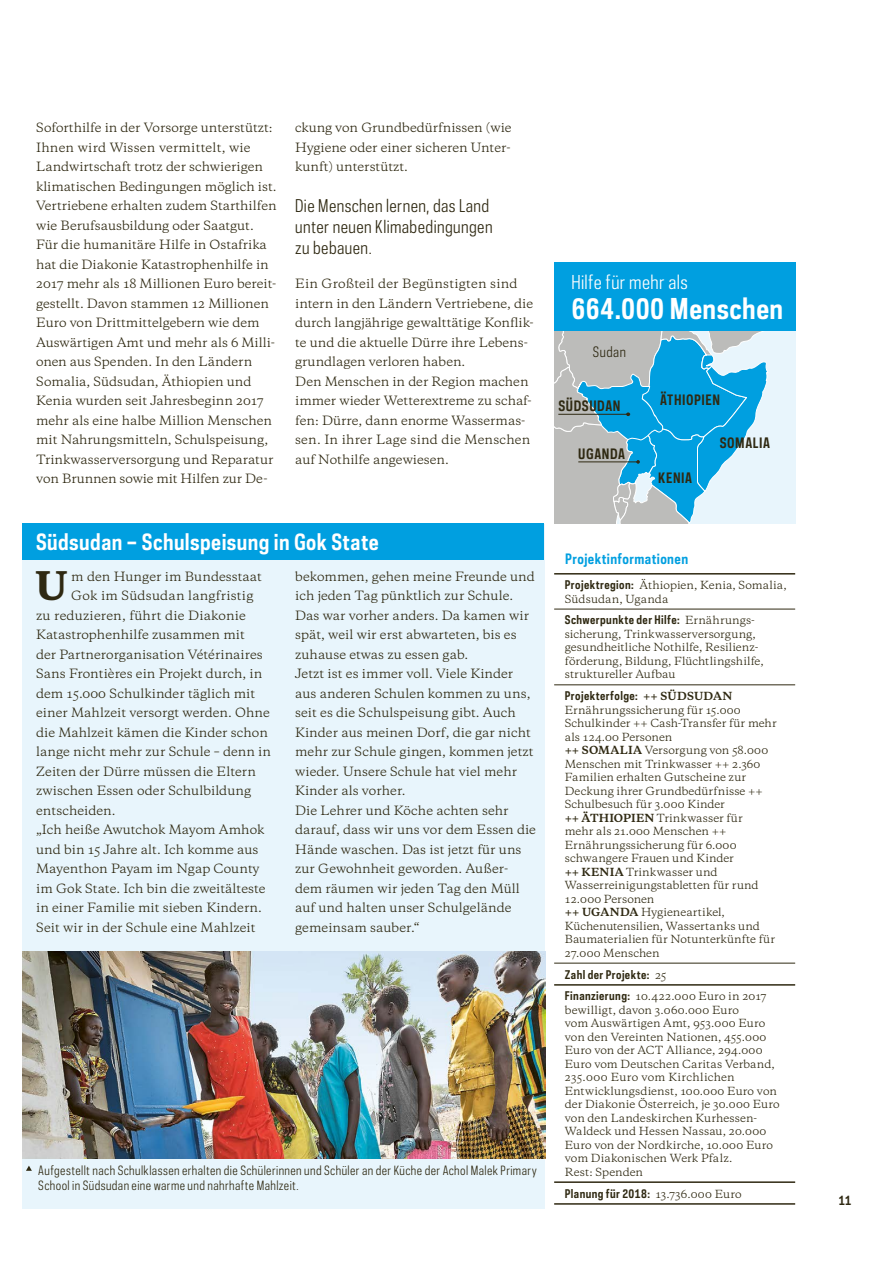
<style>
.page{position:relative;width:893px;height:1263px;background:#fff}
.page>*{position:absolute;margin:0;border:0;box-sizing:border-box;transform-origin:0 0}
.t1{font:800 37.05px "Galaxie Copernicus";color:#2f2912}
.t2{font:700 27px "Polaris Condensed";letter-spacing:.02em;color:#fff}
.t3{font:700 21px "Polaris Condensed";letter-spacing:.02em;color:#fff}
.t4{font:18px "Polaris Condensed";letter-spacing:.02em;color:#fff}
.t5{font:16.5px/21px "Polaris Condensed";letter-spacing:.025em;color:#2f2912}
.t6{font:700 13.5px "Polaris Condensed";letter-spacing:.045em;color:#2f2912}
.t7{font:700 13.5px "Polaris Condensed";letter-spacing:.03em;color:#009fe0}
.t8{font:13.5px "Polaris Condensed";letter-spacing:.045em;color:#2f2912}
.t9{font:12px/19.5px "Galaxie Copernicus";color:#2f2912}
.t10{font:12px/15px "Polaris Condensed";letter-spacing:.035em;color:#2f2912}
.t11{font:12px "Galaxie Copernicus";letter-spacing:.02em;color:#2f2912}
.t12{font:700 12px "Polaris Condensed";color:#2f2912}
.t13{font:700 11.25px "Polaris Condensed";letter-spacing:.035em;color:#2f2912}
.t14{font:10.5px/13.5px "Galaxie Copernicus";letter-spacing:.005em;color:#2f2912}
.s1{font-family:"Polaris Condensed";font-weight:700;font-size:11.25px}
.s2{font-family:"Galaxie Copernicus";font-weight:400;font-size:10.5px}
.s3{font-family:"Galaxie Copernicus";font-size:10.5px}
.s4{font-weight:700}
</style>
<div class="page">
<div style="left:22px;top:524px;width:523px;height:685px;background:#e8f5fc"></div>
<img style="left:22px;top:951px;width:523px;height:208px">
<div style="left:22px;top:523px;width:522px;height:37px;background:#009fe0"></div>
<div style="left:781px;top:331px;width:14px;height:192px;background:#e8f5fc"></div>
<svg style="left:554px;top:331px;width:227px;height:192px;background:#80bfd9"></svg>
<hr style="left:554px;top:609px;width:241px;height:1px;background:#2f2912">
<hr style="left:554px;top:684px;width:241px;height:1px;background:#2f2912">
<hr style="left:554px;top:963px;width:241px;height:1px;background:#2f2912">
<hr style="left:554px;top:573px;width:241px;height:1px;background:#2f2912">
<hr style="left:554px;top:984px;width:241px;height:2px;background:#2f2912">
<hr style="left:554px;top:1181px;width:241px;height:2px;background:#2f2912">
<hr style="left:554px;top:1203px;width:241px;height:2px;background:#2f2912">
<svg style="left:26px;top:1165px;width:6px;height:6px"></svg>
<div style="left:554px;top:262px;width:241px;height:69px;background:#009fe0"></div>
<p class="t9" style="left:36px;top:118px;width:242px">Soforthilfe in der Vorsorge unterstützt:<br>Ihnen wird Wissen vermittelt, wie Landwirtschaft trotz der schwierigen klimatischen Bedingungen möglich ist.<br>Vertriebene erhalten zudem Starthilfen wie Berufsausbildung oder Saatgut.<br>Für die humanitäre Hilfe in Ostafrika hat die Diakonie Katastrophenhilfe in 2017 mehr als 18 Millionen Euro bereit&shy;gestellt. Davon stammen 12 Millionen Euro von Drittmittelgebern wie dem Auswärtigen Amt und mehr als 6 Milli&shy;onen aus Spenden. In den Ländern Somalia, Südsudan, Äthiopien und Kenia wurden seit Jahresbeginn 2017 mehr als eine halbe Million Menschen mit Nahrungsmitteln, Schulspeisung, Trinkwasserversorgung und Reparatur von Brunnen sowie mit Hilfen zur De-</p>
<p class="t9" style="left:295px;top:118px;width:218px;text-align:justify">ckung von Grundbedürfnissen (wie Hygiene oder einer sicheren Unter&shy;kunft) unterstützt.</p>
<h3 class="t5" style="left:295px;top:194px;width:199px">Die Menschen lernen, das Land unter neuen Klimabedingungen zu bebauen.</h3>
<p class="t9" style="left:295px;top:274px;width:240px">Ein Großteil der Begünstigten sind intern in den Ländern Vertriebene, die durch langjährige gewalttätige Konflik&shy;te und die aktuelle Dürre ihre Lebens&shy;grundlagen verloren haben.<br>Den Menschen in der Region machen immer wieder Wetterextreme zu schaf&shy;fen: Dürre, dann enorme Wassermas&shy;sen. In ihrer Lage sind die Menschen auf Nothilfe angewiesen.</p>
<h3 class="t3" style="left:36px;top:528px;width:344px">Südsudan – Schulspeisung in Gok State</h3>
<h1 class="t1" style="left:35px;top:561px;width:34px">U</h1>
<p class="t9" style="left:71px;top:566px;width:192px">m den Hunger im Bundesstaat</p>
<p class="t11" style="left:71px;top:587px;width:184px">Gok im Südsudan langfristig</p>
<p class="t11" style="left:36px;top:607px;width:211px">zu reduzieren, führt die Diakonie</p>
<p class="t9" style="left:36px;top:625px;width:210px">Katastrophenhilfe zusammen mit</p>
<p class="t9" style="left:36px;top:644px;width:228px">der Partnerorganisation Vétérinaires</p>
<p class="t9" style="left:36px;top:664px;width:228px">Sans Frontières ein Projekt durch, in</p>
<p class="t9" style="left:36px;top:683px;width:221px">dem 15.000 Schulkinder täglich mit</p>
<p class="t9" style="left:36px;top:703px;width:235px">einer Mahlzeit versorgt werden. Ohne</p>
<p class="t9" style="left:36px;top:722px;width:233px">die Mahlzeit kämen die Kinder schon</p>
<p class="t9" style="left:36px;top:742px;width:236px">lange nicht mehr zur Schule – denn in</p>
<p class="t9" style="left:36px;top:761px;width:221px">Zeiten der Dürre müssen die Eltern</p>
<p class="t9" style="left:36px;top:781px;width:217px">zwischen Essen oder Schulbildung</p>
<p class="t9" style="left:36px;top:800px;width:81px">entscheiden.</p>
<p class="t9" style="left:36px;top:820px;width:230px">„Ich heiße Awutchok Mayom Amhok</p>
<p class="t9" style="left:36px;top:839px;width:224px">und bin 15 Jahre alt. Ich komme aus</p>
<p class="t9" style="left:36px;top:859px;width:225px">Mayenthon Payam im Ngap County</p>
<p class="t9" style="left:36px;top:878px;width:231px">im Gok State. Ich bin die zweitälteste</p>
<p class="t9" style="left:36px;top:898px;width:227px">in einer Familie mit sieben Kindern.</p>
<p class="t9" style="left:36px;top:917px;width:221px">Seit wir in der Schule eine Mahlzeit</p>
<p class="t9" style="left:295px;top:566px;width:242px">bekommen, gehen meine Freunde und ich jeden Tag pünktlich zur Schule.<br>Das war vorher anders. Da kamen wir spät, weil wir erst abwarteten, bis es zuhause etwas zu essen gab.<br>Jetzt ist es immer voll. Viele Kinder aus anderen Schulen kommen zu uns, seit es die Schulspeisung gibt. Auch<br>Kinder aus meinen Dorf, die gar nicht mehr zur Schule gingen, kommen jetzt wieder. Unsere Schule hat viel mehr<br>Kinder als vorher.<br>Die Lehrer und Köche achten sehr darauf, dass wir uns vor dem Essen die<br>Hände waschen. Das ist jetzt für uns zur Gewohnheit geworden. Außer&shy;dem räumen wir jeden Tag den Müll auf und halten unser Schulgelände gemeinsam sauber.“</p>
<p class="t10" style="left:38px;top:1163px;width:500px">Aufgestellt nach Schulklassen erhalten die Schülerinnen und Schüler an der Küche der Achol Malek Primary<br>School in Südsudan eine warme und nahrhafte Mahlzeit.</p>
<h3 class="t4" style="left:571px;top:270px;width:118px">Hilfe für mehr als</h3>
<h2 class="t2" style="left:571px;top:291px;width:213px">664.000 Menschen</h2>
<p class="t8" style="left:593px;top:343px;width:35px">Sudan</p>
<p class="t6" style="left:558px;top:397px;width:64px">SÜDSUDAN</p>
<p class="t6" style="left:578px;top:445px;width:48px">UGANDA</p>
<p class="t6" style="left:660px;top:391px;width:61px">ÄTHIOPIEN</p>
<p class="t6" style="left:658px;top:469px;width:35px">KENIA</p>
<p class="t6" style="left:720px;top:433px;width:52px">SOMALIA</p>
<p class="t7" style="left:565px;top:550px;width:125px">Projektinformationen</p>
<p class="t14" style="left:565px;top:578px;width:223px"><span class="s1">Projektregion:</span> Äthiopien, Kenia, Somalia,<br>Südsudan, Uganda</p>
<p class="t13" style="left:565px;top:613px;width:190px">Schwerpunkte der Hilfe: <span class="s2">Ernährungs-</span></p>
<p class="t14" style="left:565px;top:627px;width:201px">sicherung, Trinkwasserversorgung, gesundheitliche Nothilfe, Resilienz&shy;förderung, Bildung, Flüchtlingshilfe, struktureller Aufbau</p>
<p class="t13" style="left:565px;top:688px;width:169px">Projekterfolge: <span class="s3">++ SÜDSUDAN</span></p>
<p class="t14" style="left:565px;top:703px;width:213px">Ernährungssicherung für 15.000<br>Schulkinder ++ Cash-Transfer für mehr als 124.00 Personen<br><span class="s4">++ SOMALIA</span> Versorgung von 58.000<br>Menschen mit Trinkwasser ++ 2.360<br>Familien erhalten Gutscheine zur<br>Deckung ihrer Grundbedürfnisse ++<br>Schulbesuch für 3.000 Kinder<br><span class="s4">++ ÄTHIOPIEN</span> Trinkwasser für<br>mehr als 21.000 Menschen ++<br>Ernährungssicherung für 6.000 schwangere Frauen und Kinder<br><span class="s4">++ KENIA</span> Trinkwasser und<br>Wasserreinigungstabletten für rund<br>12.000 Personen<br><span class="s4">++ UGANDA</span> Hygieneartikel,<br>Küchenutensilien, Wassertanks und<br>Baumaterialien für Notunterkünfte für<br>27.000 Menschen</p>
<p class="t13" style="left:565px;top:967px;width:103px">Zahl der Projekte: <span class="s2">25</span></p>
<p class="t14" style="left:565px;top:989px;width:216px"><span class="s1">Finanzierung:</span> 10.422.000 Euro in 2017 bewilligt, davon 3.060.000 Euro<br>vom Auswärtigen Amt, 953.000 Euro von den Vereinten Nationen, 455.000<br>Euro von der ACT Alliance, 294.000<br>Euro vom Deutschen Caritas Verband, 235.000 Euro vom Kirchlichen Entwicklungsdienst, 100.000 Euro von der Diakonie Österreich, je 30.000 Euro von den Landeskirchen Kurhessen-Waldeck und Hessen Nassau, 20.000<br>Euro von der Nordkirche, 10.000 Euro vom Diakonischen Werk Pfalz.<br>Rest: Spenden</p>
<p class="t13" style="left:565px;top:1186px;width:178px">Planung für 2018: <span class="s2">13.736.000 Euro</span></p>
<p class="t12" style="left:839px;top:1192px;width:14px">11</p>
</div>
